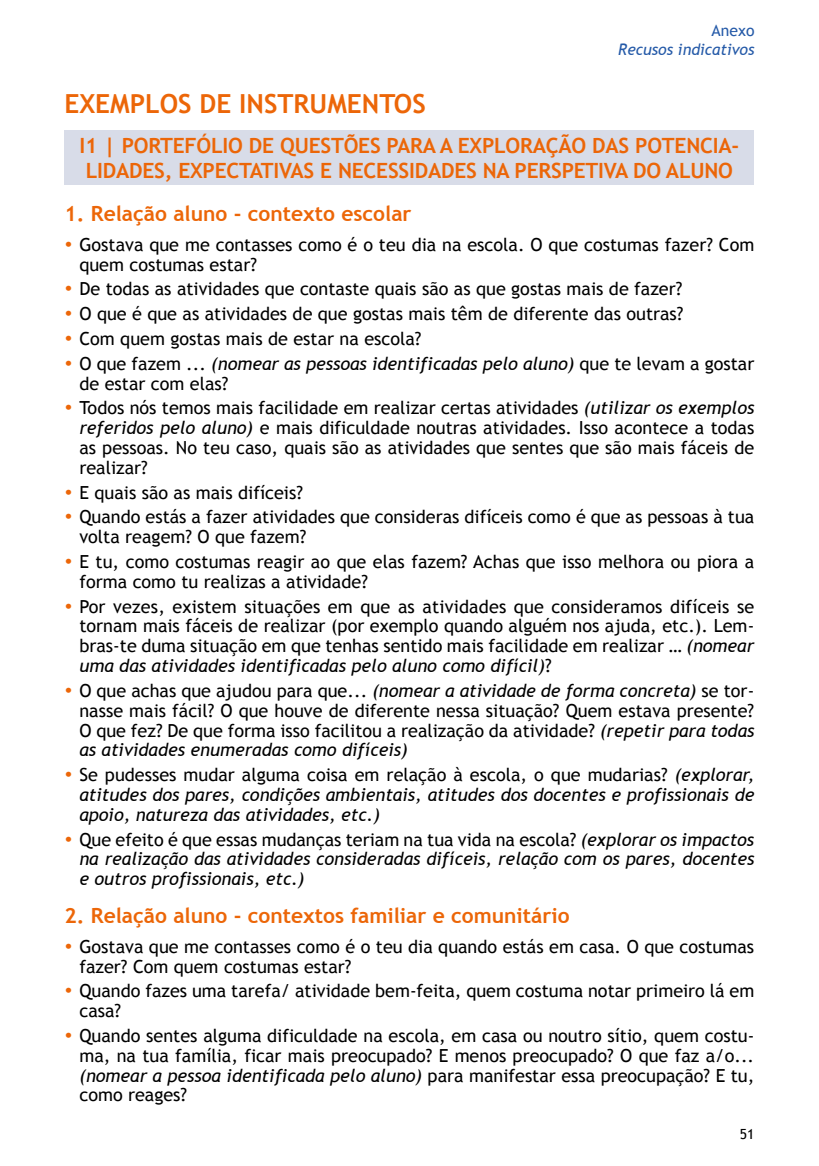
<style>
.page{position:relative;width:819px;height:1166px;background:#fff}
.page>*{position:absolute;margin:0;border:0;box-sizing:border-box;transform-origin:0 0}
.t1{font:700 26.25px "Trebuchet MS";color:#ec6608}
.t2{font:700 21px/25.2px "Trebuchet MS";letter-spacing:-.01em;color:#ec6608}
.t3{font:18.03px/19.8px "Trebuchet MS";color:#000}
.t4{font:italic 18.03px/19.8px "Trebuchet MS";color:#000;text-align:justify}
.t5{font:italic 15.75px "Trebuchet MS";color:#255aa8}
.t6{font:15.75px "Trebuchet MS";color:#255aa8}
.t7{font:14px "Trebuchet MS";color:#000}
.s1{color:#ec6608}
.s2{font-style:italic}
.s3{font-style:normal}
</style>
<div class="page">
<div style="left:64px;top:130px;width:690px;height:55px;background:#d8dce8"></div>
<p class="t6" style="left:711px;top:21px;width:44px">Anexo</p>
<p class="t5" style="left:618px;top:40px;width:138px">Recusos indicativos</p>
<h1 class="t1" style="left:64px;top:87px;width:363px">EXEMPLOS DE INSTRUMENTOS</h1>
<p class="t2" style="left:80px;top:133px;width:661px">I1 | PORTEFÓLIO DE QUESTÕES PARA A EXPLORAÇÃO DAS POTENCIA-<br>LIDADES, EXPECTATIVAS E NECESSIDADES NA PERSPETIVA DO ALUNO</p>
<p class="t2" style="left:64px;top:201px;width:348px">1. Relação aluno - contexto escolar</p>
<p class="t3" style="left:79px;top:235px;width:676px;text-indent:-15px"><span class="s1">•</span> Gostava que me contasses como é o teu dia na escola. O que costumas fazer? Com quem costumas estar?</p>
<p class="t3" style="left:64px;top:279px;width:619px"><span class="s1">•</span> De todas as atividades que contaste quais são as que gostas mais de fazer?</p>
<p class="t3" style="left:64px;top:304px;width:620px"><span class="s1">•</span> O que é que as atividades de que gostas mais têm de diferente das outras?</p>
<p class="t3" style="left:64px;top:329px;width:358px"><span class="s1">•</span> Com quem gostas mais de estar na escola?</p>
<p class="t3" style="left:79px;top:354px;width:676px;text-indent:-15px"><span class="s1">•</span> O que fazem ... <span class="s2">(nomear as pessoas identificadas pelo aluno)</span> que te levam a gostar de estar com elas?</p>
<p class="t3" style="left:79px;top:398px;width:676px;text-align:justify;text-indent:-15px"><span class="s1">•</span> Todos nós temos mais facilidade em realizar certas atividades <span class="s2">(utilizar os exemplos referidos pelo aluno)</span> e mais dificuldade noutras atividades. Isso acontece a todas as pessoas. No teu caso, quais são as atividades que sentes que são mais fáceis de realizar?</p>
<p class="t3" style="left:64px;top:482px;width:240px"><span class="s1">•</span> E quais são as mais difíceis?</p>
<p class="t3" style="left:79px;top:507px;width:676px;text-indent:-15px"><span class="s1">•</span> Quando estás a fazer atividades que consideras difíceis como é que as pessoas à tua volta reagem? O que fazem?</p>
<p class="t3" style="left:79px;top:552px;width:676px;text-indent:-15px"><span class="s1">•</span> E tu, como costumas reagir ao que elas fazem? Achas que isso melhora ou piora a forma como tu realizas a atividade?</p>
<p class="t3" style="left:79px;top:596px;width:676px;text-align:justify;text-indent:-15px"><span class="s1">•</span> Por vezes, existem situações em que as atividades que consideramos difíceis se tornam mais fáceis de realizar (por exemplo quando alguém nos ajuda, etc.). Lem&shy;bras-te duma situação em que tenhas sentido mais facilidade em realizar … <span class="s2">(nomear uma das atividades identificadas pelo aluno como difícil)</span>?</p>
<p class="t3" style="left:79px;top:681px;width:676px;text-align:justify;text-indent:-15px"><span class="s1">•</span> O que achas que ajudou para que... <span class="s2">(nomear a atividade de forma concreta)</span> se tor&shy;nasse mais fácil? O que houve de diferente nessa situação? Quem estava presente?<br>O que fez? De que forma isso facilitou a realização da atividade? <span class="s2">(repetir para todas as atividades enumeradas como difíceis)</span></p>
<p class="t4" style="left:79px;top:765px;width:676px;text-indent:-15px"><span class="s1">•</span> <span class="s3">Se pudesses mudar alguma coisa em relação à escola, o que mudarias?</span> (explorar, atitudes dos pares, condições ambientais, atitudes dos docentes e profissionais de apoio, natureza das atividades, etc.)</p>
<p class="t4" style="left:79px;top:829px;width:676px;text-indent:-15px"><span class="s1">•</span> <span class="s3">Que efeito é que essas mudanças teriam na tua vida na escola?</span> (explorar os impactos na realização das atividades consideradas difíceis, relação com os pares, docentes e outros profissionais, etc.)</p>
<p class="t2" style="left:64px;top:903px;width:506px">2. Relação aluno - contextos familiar e comunitário</p>
<p class="t3" style="left:79px;top:937px;width:676px;text-indent:-15px"><span class="s1">•</span> Gostava que me contasses como é o teu dia quando estás em casa. O que costumas fazer? Com quem costumas estar?</p>
<p class="t3" style="left:79px;top:981px;width:676px;text-indent:-15px"><span class="s1">•</span> Quando fazes uma tarefa/ atividade bem-feita, quem costuma notar primeiro lá em casa?</p>
<p class="t3" style="left:79px;top:1026px;width:676px;text-align:justify;text-indent:-15px"><span class="s1">•</span> Quando sentes alguma dificuldade na escola, em casa ou noutro sítio, quem costu&shy;ma, na tua família, ficar mais preocupado? E menos preocupado? O que faz a/o... <span class="s2">(nomear a pessoa identificada pelo aluno)</span> para manifestar essa preocupação? E tu, como reages?</p>
<p class="t7" style="left:739px;top:1125px;width:16px">51</p>
</div>
